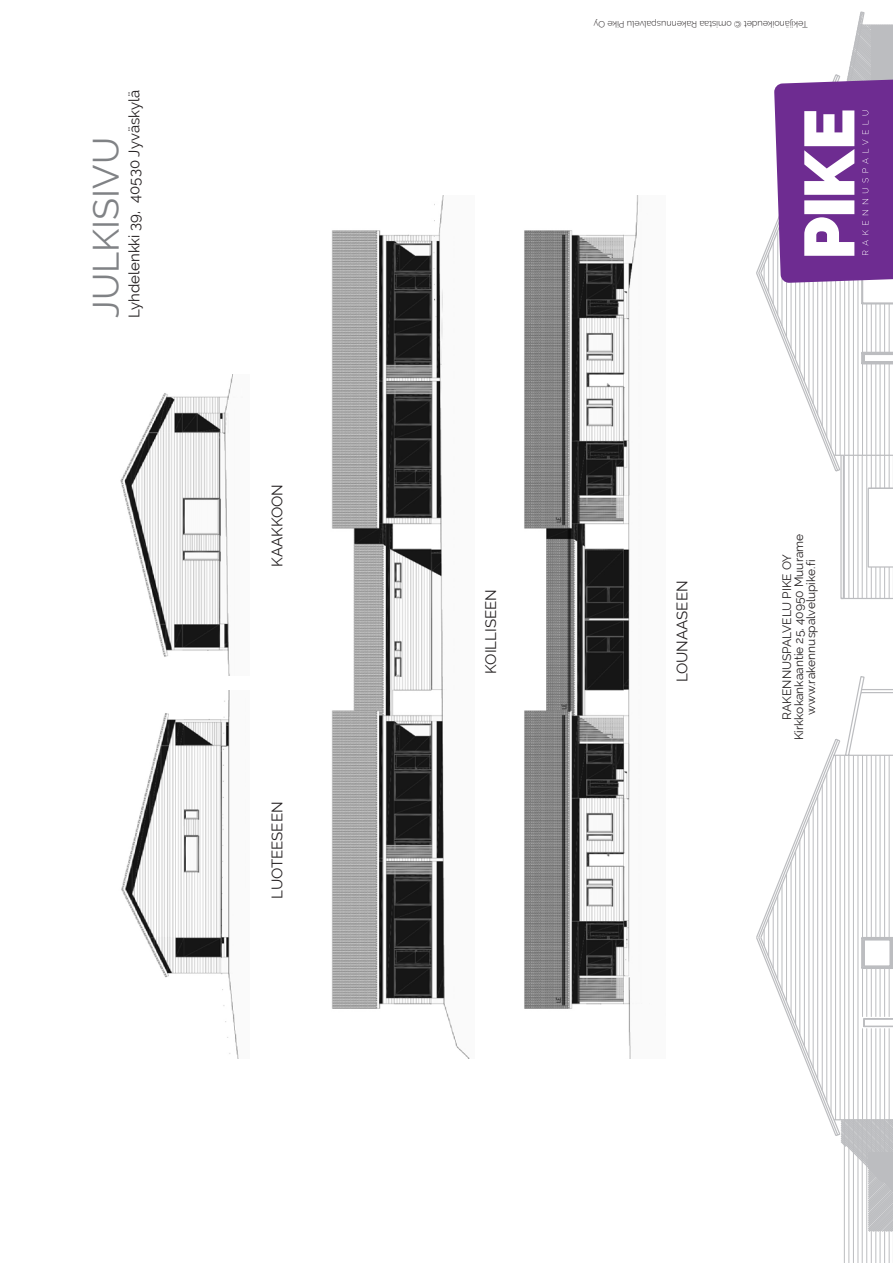
<style>
.page{position:relative;width:893px;height:1263px;background:#fff}
.page>*{position:absolute;margin:0;border:0;box-sizing:border-box;transform-origin:0 0}
.t1{font:36px "Raleway";color:#808285}
.t2{font:15px "Raleway";color:#231f20}
.t3{font:12px "Raleway";color:#231f20}
.t4{font:300 9px "Raleway";color:#231f20}
</style>
<div class="page">
<img style="left:524px;top:196px;width:115px;height:862px">
<svg style="left:759px;top:676px;width:134px;height:577px"></svg>
<hr style="left:844px;top:1120px;width:1px;height:143px;background:#bcbdc0">
<hr style="left:849px;top:1120px;width:1px;height:143px;background:#bcbdc0">
<hr style="left:853px;top:1120px;width:1px;height:143px;background:#bcbdc0">
<hr style="left:858px;top:1120px;width:1px;height:143px;background:#bcbdc0">
<hr style="left:862px;top:1120px;width:1px;height:143px;background:#bcbdc0">
<hr style="left:866px;top:1120px;width:1px;height:143px;background:#bcbdc0">
<svg style="left:756px;top:929px;width:137px;height:304px"></svg>
<hr style="left:768px;top:918px;width:1px;height:39px;background:#bcbdc0">
<hr style="left:773px;top:907px;width:1px;height:61px;background:#bcbdc0">
<hr style="left:777px;top:895px;width:1px;height:84px;background:#bcbdc0">
<hr style="left:782px;top:884px;width:1px;height:106px;background:#bcbdc0">
<hr style="left:786px;top:873px;width:1px;height:129px;background:#bcbdc0">
<hr style="left:791px;top:862px;width:1px;height:151px;background:#bcbdc0">
<hr style="left:795px;top:851px;width:1px;height:173px;background:#bcbdc0">
<hr style="left:799px;top:840px;width:1px;height:195px;background:#bcbdc0">
<hr style="left:804px;top:829px;width:1px;height:217px;background:#bcbdc0">
<hr style="left:809px;top:818px;width:1px;height:239px;background:#bcbdc0">
<hr style="left:813px;top:806px;width:1px;height:262px;background:#bcbdc0">
<hr style="left:817px;top:795px;width:1px;height:284px;background:#bcbdc0">
<hr style="left:822px;top:784px;width:1px;height:307px;background:#bcbdc0">
<hr style="left:826px;top:773px;width:1px;height:329px;background:#bcbdc0">
<hr style="left:831px;top:762px;width:1px;height:351px;background:#bcbdc0">
<hr style="left:835px;top:755px;width:1px;height:365px;background:#bcbdc0">
<hr style="left:840px;top:755px;width:1px;height:365px;background:#bcbdc0">
<hr style="left:844px;top:755px;width:1px;height:365px;background:#bcbdc0">
<hr style="left:849px;top:755px;width:1px;height:365px;background:#bcbdc0">
<hr style="left:853px;top:755px;width:1px;height:365px;background:#bcbdc0">
<hr style="left:858px;top:755px;width:1px;height:365px;background:#bcbdc0">
<hr style="left:862px;top:755px;width:1px;height:182px;background:#bcbdc0">
<hr style="left:862px;top:968px;width:1px;height:49px;background:#bcbdc0">
<hr style="left:862px;top:1028px;width:1px;height:92px;background:#bcbdc0">
<hr style="left:866px;top:755px;width:1px;height:182px;background:#bcbdc0">
<hr style="left:866px;top:968px;width:1px;height:49px;background:#bcbdc0">
<hr style="left:866px;top:1028px;width:1px;height:92px;background:#bcbdc0">
<hr style="left:871px;top:755px;width:1px;height:182px;background:#bcbdc0">
<hr style="left:871px;top:968px;width:1px;height:49px;background:#bcbdc0">
<hr style="left:871px;top:1028px;width:1px;height:92px;background:#bcbdc0">
<hr style="left:875px;top:755px;width:1px;height:182px;background:#bcbdc0">
<hr style="left:875px;top:968px;width:1px;height:49px;background:#bcbdc0">
<hr style="left:875px;top:1028px;width:1px;height:92px;background:#bcbdc0">
<hr style="left:880px;top:755px;width:1px;height:182px;background:#bcbdc0">
<hr style="left:880px;top:968px;width:1px;height:49px;background:#bcbdc0">
<hr style="left:880px;top:1028px;width:1px;height:92px;background:#bcbdc0">
<hr style="left:884px;top:755px;width:1px;height:182px;background:#bcbdc0">
<hr style="left:884px;top:968px;width:1px;height:49px;background:#bcbdc0">
<hr style="left:884px;top:1028px;width:1px;height:92px;background:#bcbdc0">
<hr style="left:889px;top:755px;width:1px;height:182px;background:#bcbdc0">
<hr style="left:889px;top:968px;width:1px;height:49px;background:#bcbdc0">
<hr style="left:889px;top:1028px;width:1px;height:92px;background:#bcbdc0">
<hr style="left:892px;top:755px;width:1px;height:365px;background:#bcbdc0">
<hr style="left:871px;top:1231px;width:1px;height:32px;background:#bcbdc0">
<hr style="left:875px;top:1231px;width:1px;height:32px;background:#bcbdc0">
<hr style="left:880px;top:1231px;width:1px;height:32px;background:#bcbdc0">
<hr style="left:884px;top:1231px;width:1px;height:32px;background:#bcbdc0">
<hr style="left:889px;top:1231px;width:1px;height:32px;background:#bcbdc0">
<hr style="left:892px;top:1231px;width:1px;height:32px;background:#bcbdc0">
<svg style="left:756px;top:11px;width:137px;height:589px"></svg>
<img style="left:331px;top:196px;width:139px;height:862px">
<img style="left:121px;top:690px;width:118px;height:368px">
<img style="left:120px;top:375px;width:113px;height:301px">
<p class="t1" style="left:85px;top:317px;width:182px;rotate:-90deg">JULKISIVU</p>
<p class="t2" style="left:126px;top:317px;width:229px;rotate:-90deg">Lyhdelenkki 39, 40530 Jyväskylä</p>
<p class="t2" style="left:268px;top:567px;width:84px;rotate:-90deg">KAAKKOON</p>
<p class="t2" style="left:268px;top:899px;width:98px;rotate:-90deg">LUOTEESEEN</p>
<p class="t4" style="left:808px;top:30px;width:216px;rotate:-180deg">Tekijänoikeudet © omistaa Rakennuspalvelu Pike Oy</p>
<p class="t2" style="left:482px;top:674px;width:86px;rotate:-90deg">KOILLISEEN</p>
<p class="t2" style="left:673px;top:682px;width:103px;rotate:-90deg">LOUNAASEEN</p>
<p class="t3" style="left:792px;top:740px;width:208px;rotate:-90deg">Kirkkokankaantie 25, 40950 Muurame</p>
<p class="t3" style="left:780px;top:720px;width:167px;rotate:-90deg">RAKENNUSPALVELU PIKE OY</p>
<p class="t3" style="left:804px;top:714px;width:157px;rotate:-90deg">www.rakennuspalvelupike.fi</p>
</div>
